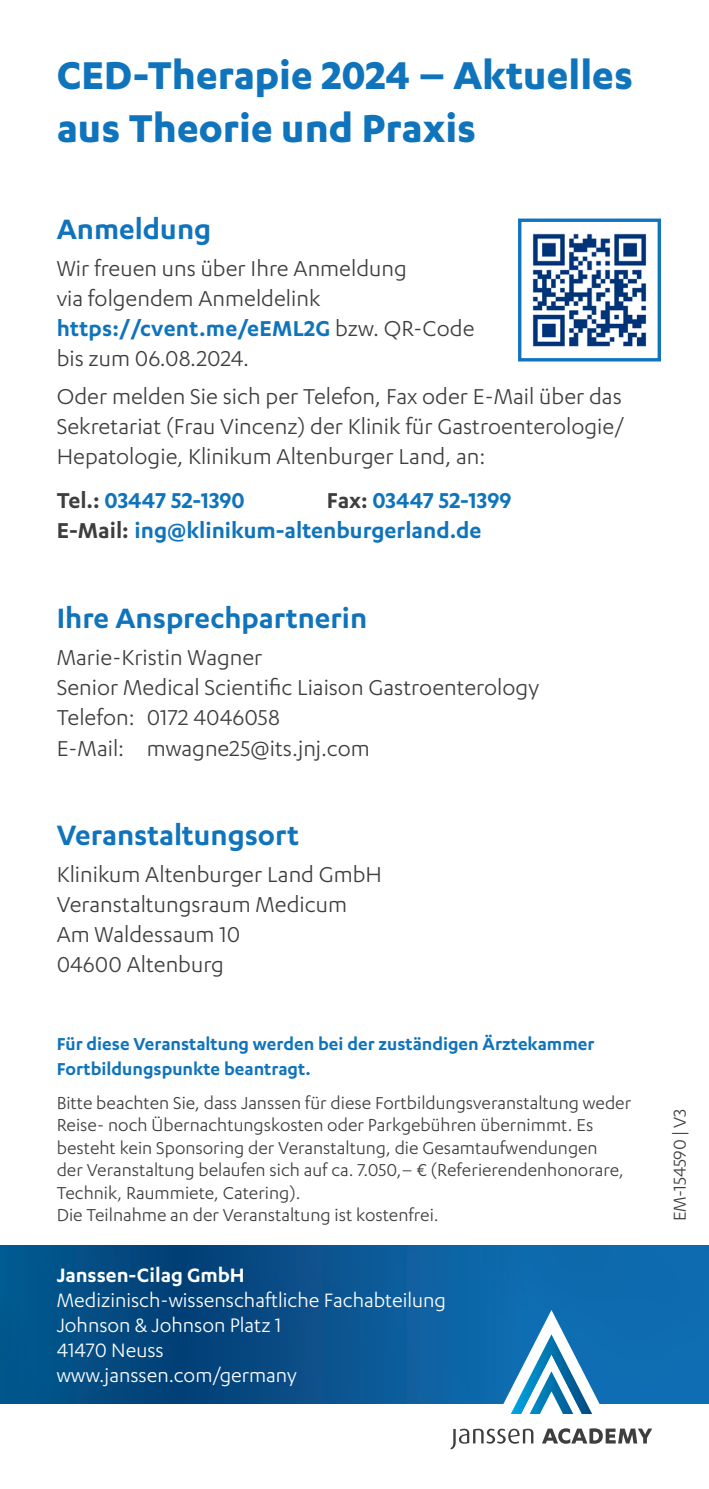
<style>
.page{position:relative;width:709px;height:1489px;background:#fff}
.page>*{position:absolute;margin:0;border:0;box-sizing:border-box;transform-origin:0 0}
.Titel_blau{font:700 45px/52.5px "Karbon";color:#1074bc}
.U1{font:600 32.5px "Karbon";color:#1074bc}
.FT{font:25px/30px "Karbon";color:#3e3e3f}
.FT-2{font:600 25px/30px "Karbon";color:#1074bc}
.t1{font:22.5px "Karbon";color:#fff}
.t2{font:600 22.5px "Karbon";color:#fff}
.Hinweistexte_FT{font:20px/22.5px "Karbon";color:#3e3e3f}
.Infosätze_blau{font:600 20px/25px "Karbon";color:#1074bc}
.EM{font:20px "Karbon";letter-spacing:-.015em;color:#3e3e3f}
.s1{font-weight:600;color:#1074bc}
.s2{color:#3e3e3f}
</style>
<div class="page">
<svg style="left:0;top:1245px;width:709px;height:158px;background:#085590"></svg>
<svg style="left:450px;top:1293px;width:202px;height:157px"></svg>
<img style="left:532px;top:233px;width:115px;height:114px">
<div style="left:518px;top:218px;width:143px;height:143px;border:3px solid #1074bc"></div>
<p class="Titel_blau" style="left:57px;top:47px;width:577px">CED-Therapie 2024 – Aktuelles aus Theorie und Praxis</p>
<p class="U1" style="left:57px;top:211px;width:156px">Anmeldung</p>
<p class="FT" style="left:57px;top:253px;width:419px">Wir freuen uns über Ihre Anmeldung<br>via folgendem Anmeldelink <span class="s1">https://cvent.me/eEML2G</span> bzw. QR-Code bis zum 06.08.2024.</p>
<p class="FT" style="left:57px;top:380px;width:569px;text-align:justify">Oder melden Sie sich per Telefon, Fax oder E-Mail über das Sekretariat (Frau Vincenz) der Klinik für Gastroenterologie/ Hepatologie, Klinikum Altenburger Land, an:</p>
<p class="FT-2" style="left:57px;top:484px;width:189px"><span class="s2">Tel.:</span> 03447 52-1390</p>
<p class="FT-2" style="left:57px;top:484px;width:456px;text-indent:270px"><span class="s2">Fax:</span> 03447 52-1399<br><span class="s2">E-Mail:</span> ing@klinikum-altenburgerland.de</p>
<p class="U1" style="left:57px;top:600px;width:312px">Ihre Ansprechpartnerin</p>
<p class="FT" style="left:57px;top:642px;width:484px">Marie-Kristin Wagner<br>Senior Medical Scientific Liaison Gastroenterology<br>Telefon: 0172 4046058<br>E-Mail: mwagne25@its.jnj.com</p>
<p class="U1" style="left:57px;top:816px;width:244px">Veranstaltungsort</p>
<p class="FT" style="left:57px;top:858px;width:327px">Klinikum Altenburger Land GmbH<br>Veranstaltungsraum Medicum<br>Am Waldessaum 10<br>04600 Altenburg</p>
<p class="Infosätze_blau" style="left:57px;top:1030px;width:539px">Für diese Veranstaltung werden bei der zuständigen Ärztekammer<br>Fortbildungspunkte beantragt.</p>
<p class="Hinweistexte_FT" style="left:57px;top:1090px;width:576px">Bitte beachten Sie, dass Janssen für diese Fortbildungsveranstaltung weder Reise- noch Übernachtungskosten oder Parkgebühren übernimmt. Es besteht kein Sponsoring der Veranstaltung, die Gesamtaufwendungen<br>der Veranstaltung belaufen sich auf ca. 7.050,– € (Referierendenhonorare, Technik, Raummiete, Catering).</p>
<p class="Hinweistexte_FT" style="left:57px;top:1203px;width:383px">Die Teilnahme an der Veranstaltung ist kostenfrei.</p>
<p class="t2" style="left:57px;top:1262px;width:190px">Janssen-Cilag GmbH</p>
<p class="t1" style="left:57px;top:1287px;width:391px">Medizinisch-wissenschaftliche Fachabteilung</p>
<p class="t1" style="left:57px;top:1312px;width:226px">Johnson &amp; Johnson Platz 1</p>
<p class="t1" style="left:57px;top:1337px;width:109px">41470 Neuss</p>
<p class="t1" style="left:57px;top:1362px;width:242px">www.janssen.com/germany</p>
<p class="EM" style="left:668px;top:1221px;width:113px;rotate:-90deg">EM-154590 | V3</p>
</div>
